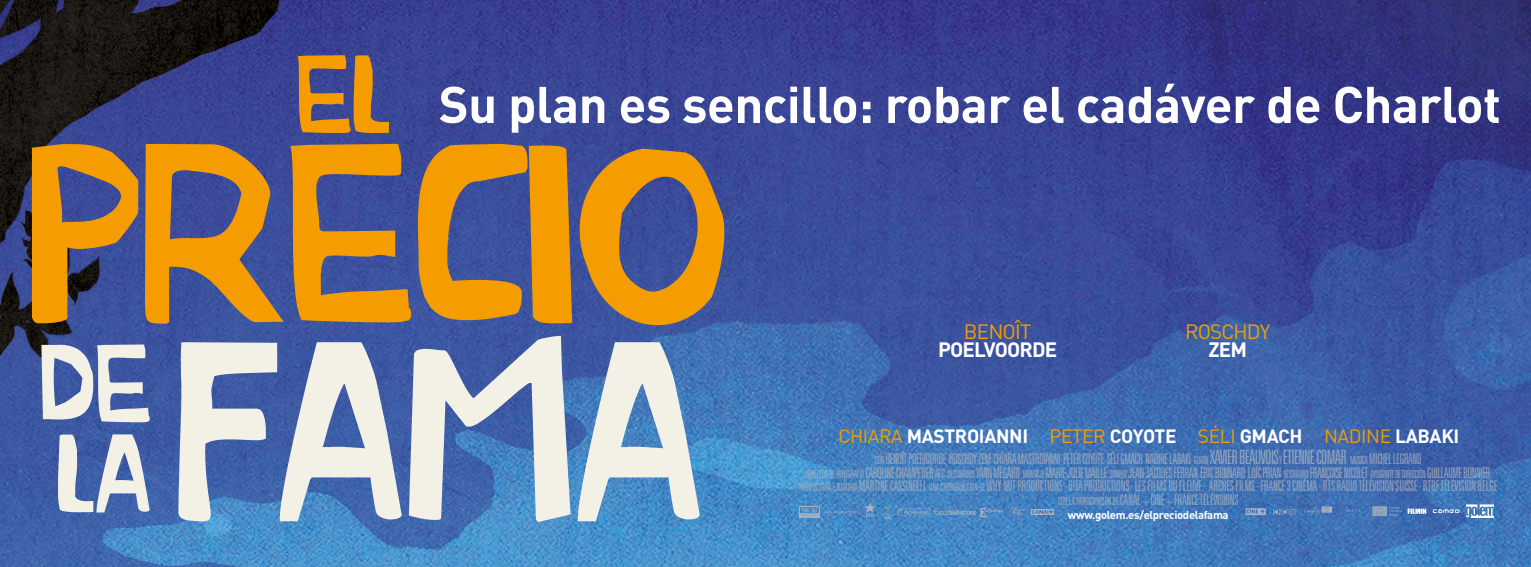
<style>
.page{position:relative;width:1531px;height:567px;background:#fff}
.page>*{position:absolute;margin:0;border:0;box-sizing:border-box;transform-origin:0 0}
.t1{font:198.3px "This Little Piggy";color:#f59d00}
.t2{font:198.3px "This Little Piggy";color:#f3f0e6}
.t3{font:86.5px/89.9px "This Little Piggy";color:#f3f0e6}
.t4{font:86.5px "This Little Piggy";color:#f59d00}
.t5{font:700 50.8px "DIN";letter-spacing:-.01em;color:#fff}
.t6{font:20.5px "DIN";letter-spacing:-.04em;color:#f59d00}
.t7{font:700 20.5px "DIN";color:#fff}
.t8{font:700 19px "DIN";letter-spacing:-.02em;color:#fff}
.t9{font:300 ultra-condensed 14.8px/13.6px "Univers";letter-spacing:-.04em;color:#aab1bd;text-align:center}
.t10{font:700 11.3px "DIN";letter-spacing:-.03em;color:#fff}
.s1{font-weight:400;color:#f59d00}
.s2{font-size:11.1px}
.s3{font-size:19.7px}
.s4{font-size:12.9px}
</style>
<div class="page">
<img style="left:0;top:0;width:1531px;height:567px">
<img style="left:799px;top:507px;width:21px;height:10px">
<img style="left:934px;top:510px;width:41px;height:4px">
<img style="left:980px;top:508px;width:22px;height:9px">
<img style="left:864px;top:503px;width:11px;height:14px">
<img style="left:897px;top:509px;width:33px;height:6px">
<svg style="left:825px;top:510px;width:32px;height:3px"></svg>
<svg style="left:881px;top:505px;width:11px;height:13px"></svg>
<svg style="left:1007px;top:502px;width:20px;height:18px"></svg>
<img style="left:1031px;top:509px;width:22px;height:6px">
<img style="left:1245px;top:508px;width:22px;height:8px">
<img style="left:1274px;top:510px;width:22px;height:4px">
<img style="left:1302px;top:505px;width:31px;height:11px">
<svg style="left:1432px;top:509px;width:27px;height:4px"></svg>
<svg style="left:1466px;top:504px;width:28px;height:14px"></svg>
<img style="left:1373px;top:506px;width:28px;height:10px">
<svg style="left:1407px;top:509px;width:19px;height:5px"></svg>
<img style="left:1340px;top:508px;width:26px;height:7px">
<h2 class="t4" style="left:296px;top:28px;width:96px">EL</h2>
<h3 class="t5" style="left:439px;top:71px;width:1064px">Su plan es sencillo: robar el cadáver de Charlot</h3>
<h1 class="t1" style="left:28px;top:82px;width:701px">PRECIO</h1>
<h1 class="t2" style="left:175px;top:280px;width:530px">FAMA</h1>
<h2 class="t3" style="left:40px;top:345px;width:113px">DE<br>LA</h2>
<h3 class="t6" style="left:964px;top:318px;width:69px">BENOÎT</h3>
<h3 class="t7" style="left:938px;top:336px;width:121px">poelvoorde</h3>
<h3 class="t6" style="left:1185px;top:318px;width:87px">ROSCHDY</h3>
<h3 class="t7" style="left:1208px;top:336px;width:24px">ZEM</h3>
<p class="t8" style="left:838px;top:424px;width:622px"><span class="s1">CHIARA</span> Mastroianni <span class="s1">PETER</span> Coyote <span class="s1">SÉLI</span> Gmach <span class="s1">NADIN E</span> Labaki</p>
<p class="t9" style="left:799px;top:452px;width:700px"><span class="s2">CON</span> BENOÎT POELVOORDE ROSCHDY ZEM CHIARA MASTROIANNI PETER COYOTE SÉLI GMACH NADINE LABAKI <span class="s2">GUION</span><span class="s3">XAVIER BEAUVOIS</span><span class="s2">Y</span><span class="s3">ETIENNE COMAR</span> <span class="s2">MÚSICA</span>MICHEL LEGRAND<br><span class="s2">DIRECTOR DE FOTOGRAFÍA</span> CAROLINE CHAMPETIER <span class="s4">AFC</span> <span class="s2">DECORADOS</span>YANN MÉGARD <span class="s2">MONTAJE</span>MARIE-JULIE MAILLE <span class="s2">SONIDO</span>JEAN-JACQUES FERRAN ERIC BONNARD LOÏC PRIAN <span class="s2">VESTUARIO</span>FRANÇOISE NICOLET <span class="s2">AYUDANTE DE DIRECCIÓN</span> GUILLAUME BONNIER <span class="s2">PRODUCTORA EJECUTIVA</span> MARTINE CASSINELLI <span class="s2">UNA COPRODUCCIÓN DE</span> WHY NOT PRODUCTIONS - RITA PRODUCTIONS - LES FILMS DU FLEUVE - ARCHES FILMS - FRANCE 3 CINÉMA - RTS RADIO TÉLÉVISION SUISSE - RTBF TÉLÉVISION BELGE <span class="s2">CON LA PARTICIPACIÓN DE</span> CANAL <span class="s2">+</span>CINÉ <span class="s2">+</span>FRANCE TÉLÉVISIONS</p>
<p class="t10" style="left:1068px;top:507px;width:162px">www.golem.es/elpreciodelafama</p>
</div>
